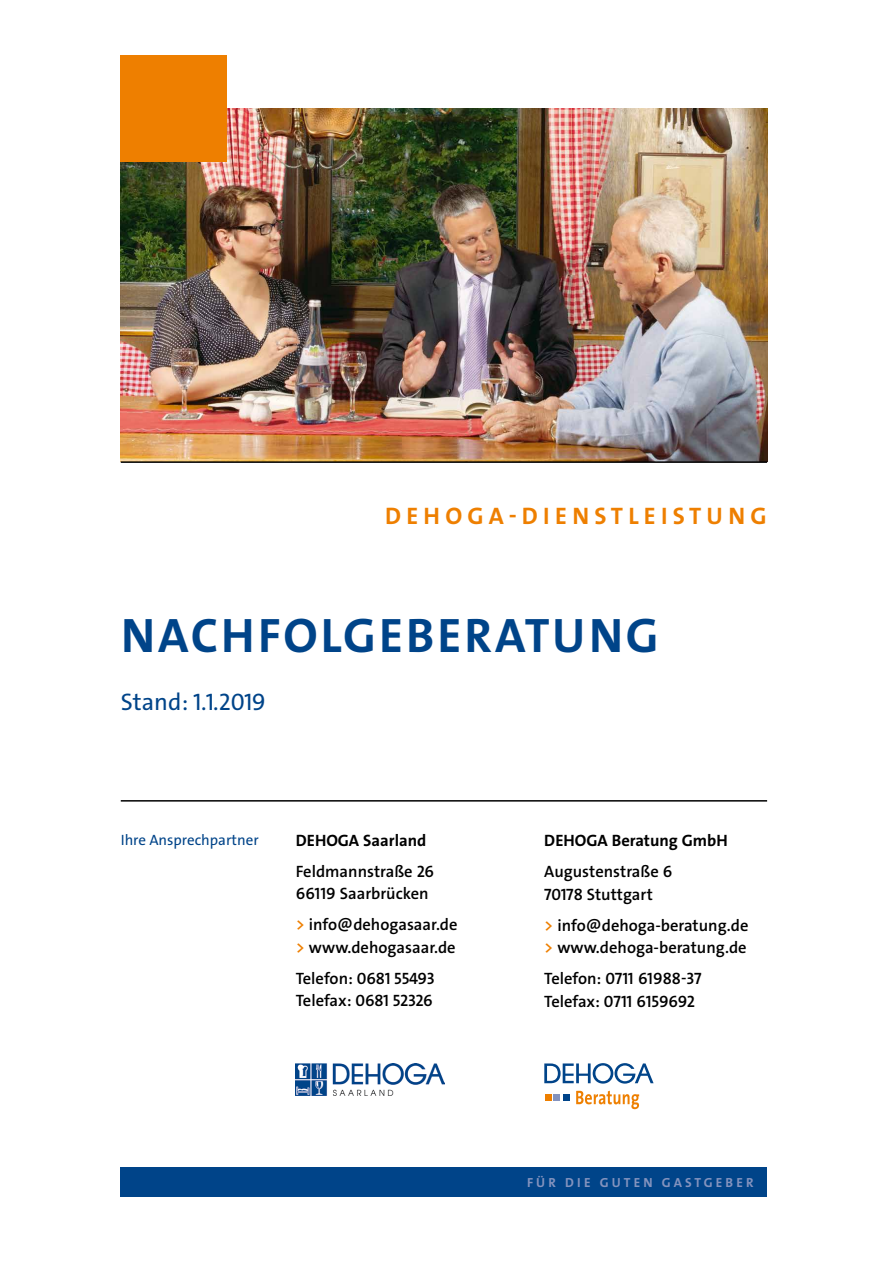
<style>
.page{position:relative;width:893px;height:1263px;background:#fff}
.page>*{position:absolute;margin:0;border:0;box-sizing:border-box;transform-origin:0 0}
.t1{font:700 48.75px "The Sans Os F";letter-spacing:.06em;color:#004489}
.t2{font:700 24px "The Sans Os F";letter-spacing:.22em;color:#ee7f00}
.t3{font:24px "The Sans Os F";color:#004489}
.t4{font:600 16.5px/22.5px "The Sans Os F";color:#000}
.t5{font:700 16.5px "The Sans Os F";color:#000}
.t6{font:15px "The Sans Os F";color:#004489}
.t7{font:700 13.2px "The Sans Os F";letter-spacing:.24em;color:#8493be}
.s1{color:#ee7f00}
</style>
<div class="page">
<img style="left:121px;top:108px;width:646px;height:353px">
<svg style="left:544px;top:1063px;width:110px;height:20px"></svg>
<svg style="left:576px;top:1091px;width:63px;height:18px"></svg>
<svg style="left:545px;top:1094px;width:24px;height:6px"></svg>
<img style="left:296px;top:1063px;width:149px;height:32px">
<div style="left:121px;top:55px;width:106px;height:107px;background:#ee7f00"></div>
<hr style="left:121px;top:461px;width:646px;height:2px;background:#000">
<div style="left:121px;top:1167px;width:646px;height:30px;background:#004489"></div>
<hr style="left:121px;top:800px;width:646px;height:1px;background:#000">
<h2 class="t2" style="left:385px;top:500px;width:383px">DEHOGA-DIENSTLEISTUNG</h2>
<h1 class="t1" style="left:121px;top:604px;width:539px">NACHFOLGEBERATUNG</h1>
<h2 class="t3" style="left:121px;top:687px;width:147px">Stand: 1.1.2019</h2>
<p class="t6" style="left:121px;top:830px;width:139px">Ihre Ansprechpartner</p>
<p class="t5" style="left:296px;top:829px;width:132px">DEHOGA Saarland</p>
<p class="t4" style="left:296px;top:860px;width:140px">Feldmannstraße 26<br>66119 Saarbrücken</p>
<p class="t4" style="left:296px;top:913px;width:163px"><span class="s1">&gt;</span> info@dehogasaar.de <span class="s1">&gt;</span> www.dehogasaar.de</p>
<p class="t4" style="left:296px;top:967px;width:140px">Telefon: 0681 55493<br>Telefax: 0681 52326</p>
<p class="t5" style="left:544px;top:830px;width:185px">DEHOGA Beratung GmbH</p>
<p class="t4" style="left:544px;top:860px;width:130px">Augustenstraße 6<br>70178 Stuttgart</p>
<p class="t4" style="left:544px;top:914px;width:206px"><span class="s1">&gt;</span> info@dehoga-beratung.de <span class="s1">&gt;</span> www.dehoga-beratung.de</p>
<p class="t4" style="left:544px;top:967px;width:159px">Telefon: 0711 61988-37<br>Telefax: 0711 6159692</p>
<p class="t7" style="left:527px;top:1174px;width:228px">FÜR DIE GUTEN GASTGEBER</p>
</div>
